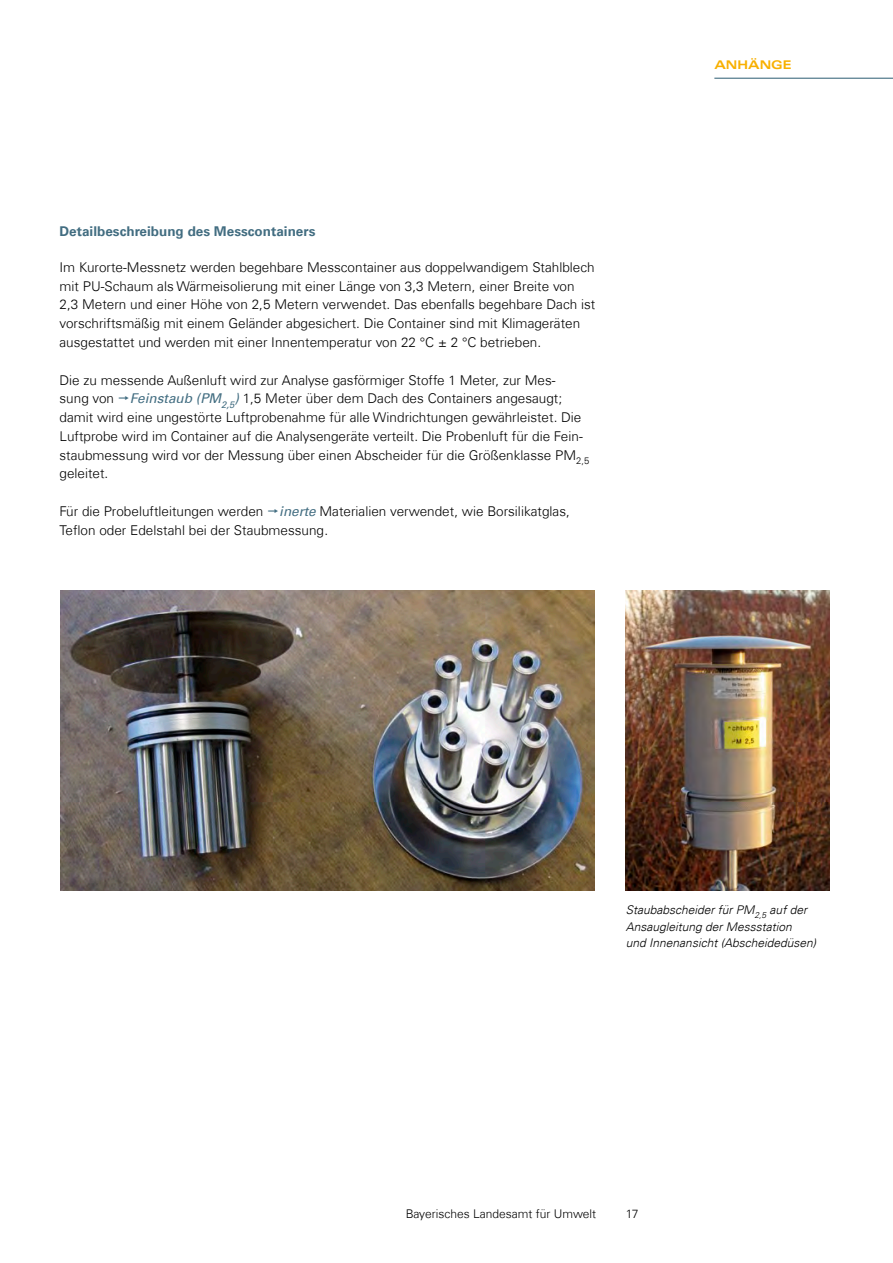
<style>
.page{position:relative;width:893px;height:1263px;background:#fff}
.page>*{position:absolute;margin:0;border:0;box-sizing:border-box;transform-origin:0 0}
.Fließ_Einzug{font:300 13.5px/18.8px "Univers Com 45";color:#000}
.HL3{font:700 13.5px "Univers Com 65";color:#426d81}
.t1{font:italic 300 12px/16.5px "Univers Com 45";color:#000}
.t2{font:300 12px "Univers Com 45";color:#000}
.t3{font:12px "Univers Com 63 Bold Ext";color:#f8b000}
.s1{font-family:"Univers Com 55";font-weight:400;font-style:italic;color:#426d81}
</style>
<div class="page">
<img style="left:60px;top:591px;width:535px;height:300px">
<img style="left:625px;top:591px;width:204px;height:300px">
<hr style="left:714px;top:78px;width:179px;height:1px;background:#426d81">
<h3 class="HL3" style="left:60px;top:223px;width:257px">Detailbeschreibung des Messcontainers</h3>
<p class="Fließ_Einzug" style="left:60px;top:258px;width:537px">Im Kurorte-Messnetz werden begehbare Messcontainer aus doppelwandigem Stahlblech mit PU-Schaum als Wärmeisolierung mit einer Länge von 3,3 Metern, einer Breite von 2,3 Metern und einer Höhe von 2,5 Metern verwendet. Das ebenfalls begehbare Dach ist vorschriftsmäßig mit einem Geländer abgesichert. Die Container sind mit Klimageräten ausgestattet und werden mit einer Innentemperatur von 22 °C ± 2 °C betrieben.</p>
<p class="Fließ_Einzug" style="left:60px;top:370px;width:531px">Die zu messende Außenluft wird zur Analyse gasförmiger Stoffe 1 Meter, zur Mes-<br>sung von <span class="s1">Feinstaub (PM</span><sub>2,5</sub><span class="s1">)</span> 1,5 Meter über dem Dach des Containers angesaugt; damit wird eine ungestörte Luftprobenahme für alle Windrichtungen gewährleistet. Die Luftprobe wird im Container auf die Analysengeräte verteilt. Die Probenluft für die Fein&shy;staubmessung wird vor der Messung über einen Abscheider für die Größenklasse PM<sub>2,5 </sub>geleitet.</p>
<p class="Fließ_Einzug" style="left:60px;top:502px;width:512px">Für die Probeluftleitungen werden <span class="s1">inerte</span> Materialien verwendet, wie Borsilikatglas,<br>Teflon oder Edelstahl bei der Staubmessung.</p>
<p class="t3" style="left:714px;top:58px;width:79px">ANHÄNGE</p>
<p class="t1" style="left:626px;top:901px;width:192px">Staubabscheider für PM<sub>2,5</sub> auf der<br>Ansaugleitung der Messstation<br>und Innenansicht (Abscheidedüsen)</p>
<p class="t2" style="left:406px;top:1207px;width:192px">Bayerisches Landesamt für Umwelt</p>
<p class="t2" style="left:626px;top:1207px;width:14px">17</p>
</div>
